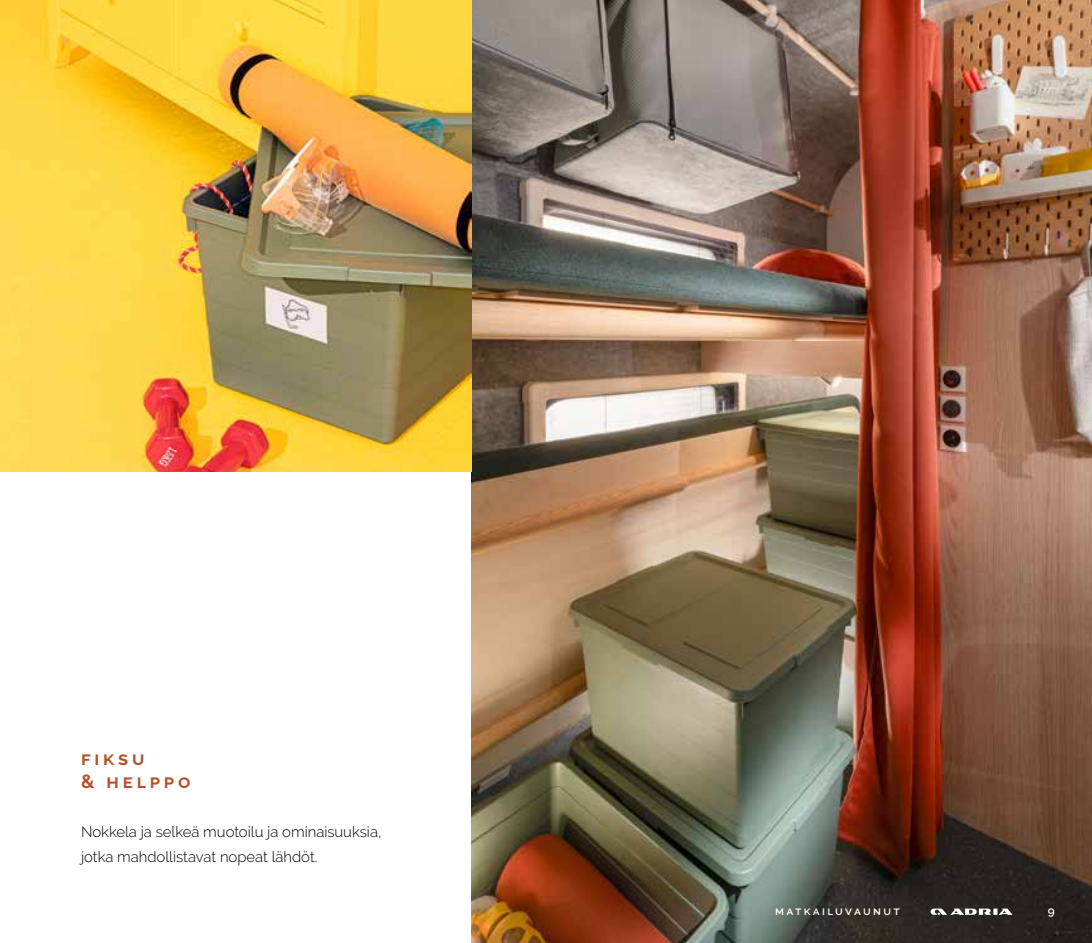
<style>
.page{position:relative;width:1092px;height:943px;background:#fff}
.page>*{position:absolute;margin:0;border:0;box-sizing:border-box;transform-origin:0 0}
.t1{font:700 18.9px/22.8px "Raleway";letter-spacing:.2em;color:#b64f29}
.t2{font:300 14.88px/24.5px "Raleway";color:#000}
.t3{font:600 11.72px "Raleway";letter-spacing:.2em;color:#fff}
</style>
<div class="page">
<img style="left:471px;top:0;width:620px;height:943px">
<img style="left:0;top:0;width:471px;height:471px">
<svg style="left:930px;top:908px;width:82px;height:6px"></svg>
<p class="t1" style="left:81px;top:747px;width:111px">fiksu<br>&amp; helppo</p>
<p class="t2" style="left:81px;top:820px;width:302px">Nokkela ja selkeä muotoilu ja ominaisuuksia, jotka mahdollistavat nopeat lähdöt.</p>
<p class="t3" style="left:775px;top:904px;width:126px">matkailuvaunut</p>
<p class="t3" style="left:1047px;top:904px;width:8px">9</p>
</div>
